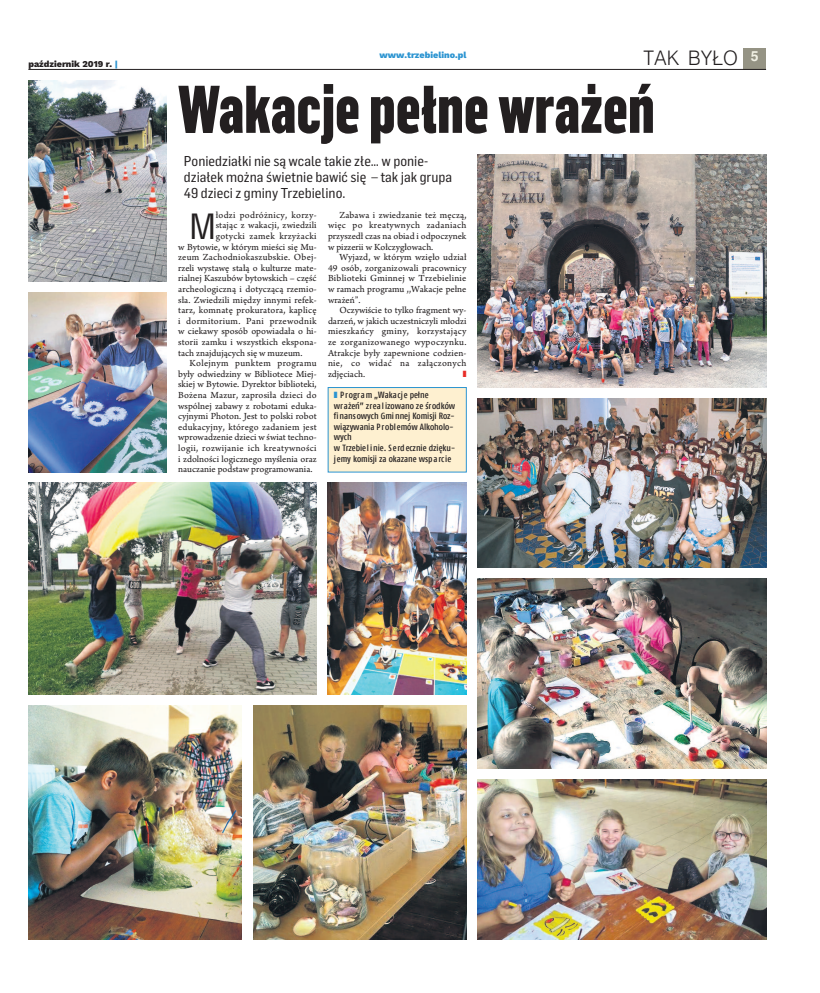
<style>
.page{position:relative;width:820px;height:993px;background:#fff}
.page>*{position:absolute;margin:0;border:0;box-sizing:border-box;transform-origin:0 0}
.t1{font:900 66px "Flama Condensed";color:#231f20;scale:.9 1}
.t2{font:33.9px "Switzerland Condensed";color:#231f20}
.t3{font:300 20px "Switzerland";color:#231f20;scale:.95 1}
.t4{font:14px/16px "Flama Semicondensed Basic";color:#231f20}
.t5{font:9.8px/10.6px "Arno Pro Sm Text";letter-spacing:.005em;color:#231f20;text-align:justify}
.t6{font:9.8px "Arno Pro Sm Text";letter-spacing:.03em;color:#231f20}
.t7{font:500 condensed 9px/10.6px "Fago Q4";letter-spacing:-.005em;color:#231f20}
.t8{font:800 9px "Work Sans";color:#2b94d1}
.t9{font:800 9px "Work Sans";color:#231f20}
.s1{color:#2b94d1}
</style>
<div class="page">
<div style="left:743px;top:48px;width:22px;height:21px;background:#959384"></div>
<hr style="left:28px;top:69px;width:737px;height:1px;background:#231f20">
<img style="left:477px;top:154px;width:288px;height:233px">
<img style="left:477px;top:398px;width:288px;height:169px">
<img style="left:28px;top:80px;width:139px;height:201px">
<img style="left:28px;top:292px;width:139px;height:180px">
<div style="left:328px;top:387px;width:138px;height:85px;background:#fef0d0"></div>
<div style="left:328px;top:387px;width:138px;height:85px;border:1px solid #2b94d1"></div>
<img style="left:28px;top:482px;width:288px;height:212px">
<img style="left:28px;top:705px;width:213px;height:233px">
<img style="left:253px;top:705px;width:213px;height:233px">
<img style="left:477px;top:779px;width:288px;height:159px">
<img style="left:477px;top:578px;width:288px;height:190px">
<img style="left:328px;top:482px;width:138px;height:212px">
<p class="t9" style="left:28px;top:60px;width:91px">październik 2019 r. <span class="s1">|</span></p>
<p class="t8" style="left:379px;top:51px;width:89px">www.trzebielino.pl</p>
<h3 class="t3" style="left:643px;top:47px;width:122px">TAK BYŁO <sup>5</sup></h3>
<h1 class="t1" style="left:178px;top:86px;width:531px">Wakacje pełnewrażeń</h1>
<h3 class="t4" style="left:184px;top:154px;width:270px">Poniedziałki nie są wcale takie złe… w ponie&shy;działek można świetnie bawić się – tak jak grupa<br>49 dzieci z gminy Trzebielino.</h3>
<h2 class="t2" style="left:189px;top:207px;width:28px">M</h2>
<p class="t6" style="left:216px;top:211px;width:102px">łodzi podróżnicy, korzy-</p>
<p class="t5" style="left:216px;top:221px;width:102px">stając z wakacji, zwiedzili</p>
<p class="t6" style="left:216px;top:232px;width:102px">gotycki zamek krzyżacki</p>
<p class="t5" style="left:178px;top:242px;width:140px">w Bytowie, w którym mieści się Mu-</p>
<p class="t5" style="left:178px;top:253px;width:140px">zeum Zachodniokaszubskie. Obej-</p>
<p class="t5" style="left:178px;top:263px;width:140px">rzeli wystawę stałą o kulturze mate-</p>
<p class="t5" style="left:178px;top:274px;width:140px">rialnej Kaszubów bytowskich – część</p>
<p class="t5" style="left:178px;top:284px;width:140px">archeologiczną i dotyczącą rzemio-</p>
<p class="t5" style="left:178px;top:295px;width:140px">sła. Zwiedzili między innymi refek-</p>
<p class="t5" style="left:178px;top:306px;width:140px">tarz, komnatę prokuratora, kaplicę</p>
<p class="t6" style="left:178px;top:317px;width:140px">i dormitorium. Pani przewodnik</p>
<p class="t5" style="left:178px;top:327px;width:140px">w ciekawy sposób opowiadała o hi-</p>
<p class="t5" style="left:178px;top:337px;width:140px">storii zamku i wszystkich ekspona-</p>
<p class="t5" style="left:178px;top:348px;width:126px">tach znajdujących się w muzeum.</p>
<p class="t6" style="left:189px;top:359px;width:128px">Kolejnym punktem programu</p>
<p class="t5" style="left:178px;top:369px;width:140px">były odwiedziny w Bibliotece Miej-</p>
<p class="t5" style="left:178px;top:380px;width:140px">skiej w Bytowie. Dyrektor biblioteki,</p>
<p class="t5" style="left:178px;top:390px;width:140px">Bożena Mazur, zaprosiła dzieci do</p>
<p class="t5" style="left:178px;top:401px;width:140px">wspólnej zabawy z robotami eduka-</p>
<p class="t5" style="left:178px;top:411px;width:140px">cyjnymi Photon. Jest to polski robot</p>
<p class="t5" style="left:178px;top:422px;width:140px">edukacyjny, którego zadaniem jest</p>
<p class="t5" style="left:178px;top:433px;width:140px">wprowadzenie dzieci w świat techno-</p>
<p class="t6" style="left:178px;top:444px;width:140px">logii, rozwijanie ich kreatywności</p>
<p class="t5" style="left:178px;top:454px;width:140px">i zdolności logicznego myślenia oraz</p>
<p class="t5" style="left:178px;top:464px;width:136px">nauczanie podstaw programowania.</p>
<p class="t5" style="left:328px;top:210px;width:140px;text-indent:11px">Zabawa i zwiedzanie też męczą, więc po kreatywnych zadaniach przyszedł czas na obiad i odpoczynek w pizzerii w Kołczygłowach.</p>
<p class="t5" style="left:328px;top:253px;width:140px;text-indent:11px">Wyjazd, w którym wzięło udział 49 osób, zorganizowali pracownicy Biblioteki Gminnej w Trzebielinie w ramach programu ,,Wakacje pełne wrażeń”.</p>
<p class="t5" style="left:328px;top:306px;width:140px;text-indent:11px">Oczywiście to tylko fragment wy&shy;darzeń, w jakich uczestniczyli młodzi mieszkańcy gminy, korzystający ze zorganizowanego wypoczynku.<br>Atrakcje były zapewnione codzien&shy;nie, co widać na załączonych zdjęciach.</p>
<p class="t7" style="left:334px;top:389px;width:123px"><span class="s1">❚</span> Program „Wakacje pełne wrażeń” zrealizowano ze środków finansowych Gminnej Komisji Roz&shy;wiązywania Problemów Alkoholo&shy;wych<br>w Trzebielinie. S erdecznie dzięku&shy;jemy komisji za okazane wsparcie</p>
</div>
